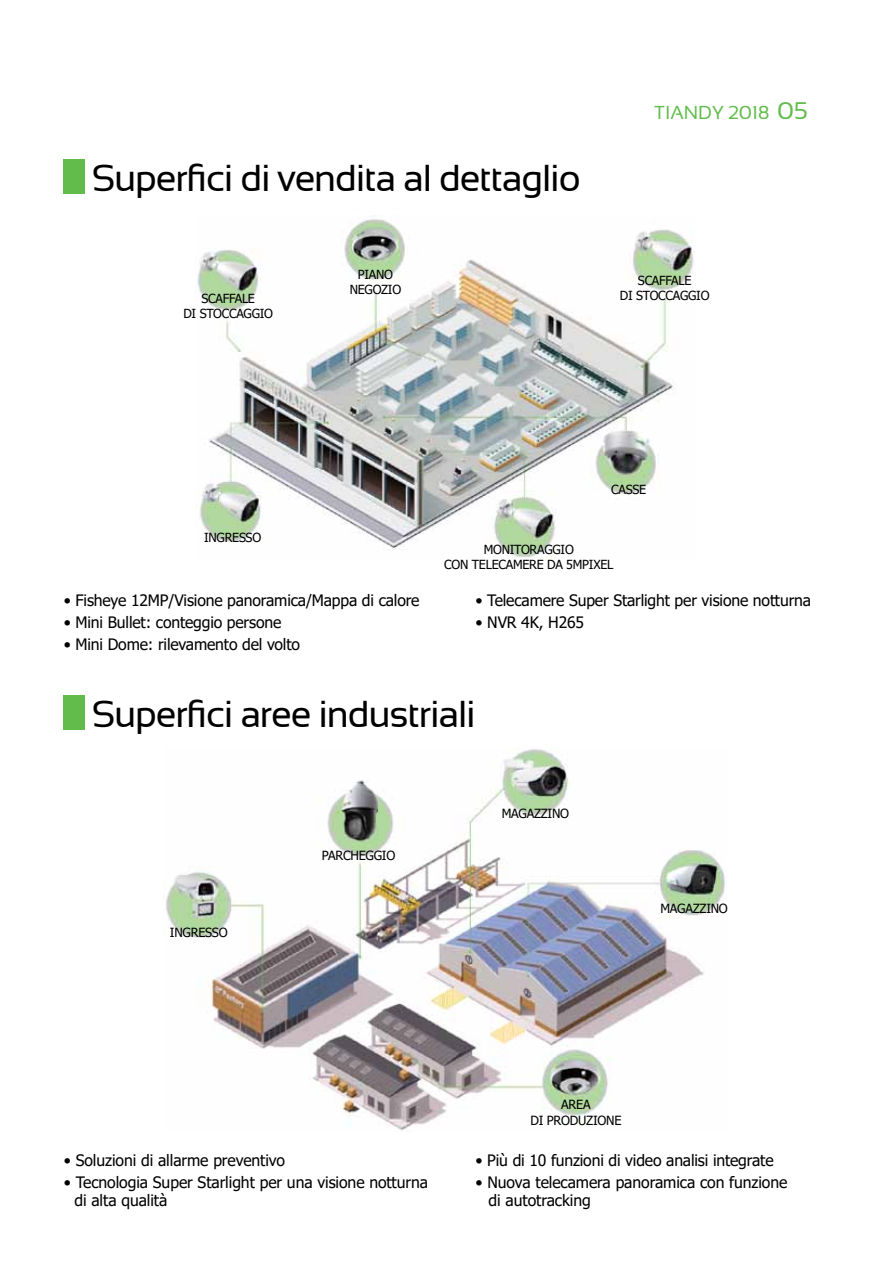
<style>
.page{position:relative;width:893px;height:1263px;background:#fff}
.page>*{position:absolute;margin:0;border:0;box-sizing:border-box;transform-origin:0 0}
.t1{font:37.5px "Sansation";letter-spacing:-.03em;color:#000}
.t2{font:18.75px "Sansation";color:#61bc4b}
.t3{font:15.75px/18px "Tahoma";letter-spacing:-.01em;color:#000}
.t4{font:12.6px/15.1px "Tahoma";letter-spacing:-.02em;color:#000;text-align:center}
.t5{font:12.45px/15px "Tahoma";letter-spacing:-.02em;color:#000;text-align:center}
.s1{font-size:24px}
</style>
<div class="page">
<img style="left:197px;top:219px;width:497px;height:339px">
<div style="left:64px;top:159px;width:21px;height:35px;background:#61bc4b"></div>
<div style="left:64px;top:696px;width:21px;height:34px;background:#61bc4b"></div>
<img style="left:166px;top:749px;width:559px;height:381px">
<h1 class="t1" style="left:92px;top:157px;width:490px">Superfici di vendita al dettaglio</h1>
<p class="t5" style="left:183px;top:292px;width:91px">SCAFFALE<br>DI STOCCAGGIO</p>
<p class="t5" style="left:350px;top:267px;width:53px">PIANO<br>NEGOZIO</p>
<p class="t2" style="left:654px;top:102px;width:155px">TIANDY 2018 <span class="s1">05</span></p>
<p class="t5" style="left:620px;top:273px;width:91px">SCAFFALE<br>DI STOCCAGGIO</p>
<p class="t5" style="left:204px;top:530px;width:59px">INGRESSO</p>
<p class="t5" style="left:611px;top:482px;width:36px">CASSE</p>
<p class="t3" style="left:64px;top:592px;width:357px">• Fisheye 12MP/Visione panoramica/Mappa di calore</p>
<p class="t3" style="left:64px;top:614px;width:219px">• Mini Bullet: conteggio persone</p>
<p class="t3" style="left:64px;top:636px;width:238px">• Mini Dome: rilevamento del volto</p>
<p class="t5" style="left:444px;top:543px;width:171px">MONITORAGGIO<br>CON TELECAMERE DA 5MPIXEL</p>
<p class="t3" style="left:476px;top:592px;width:337px">• Telecamere Super Starlight per visione notturna</p>
<p class="t3" style="left:476px;top:614px;width:110px">• NVR 4K, H265</p>
<h1 class="t1" style="left:92px;top:693px;width:386px">Superfici aree industriali</h1>
<p class="t4" style="left:170px;top:925px;width:59px">INGRESSO</p>
<p class="t4" style="left:322px;top:848px;width:75px">PARCHEGGIO</p>
<p class="t4" style="left:502px;top:807px;width:69px">MAGAZZINO</p>
<p class="t4" style="left:660px;top:901px;width:69px">MAGAZZINO</p>
<p class="t4" style="left:530px;top:1098px;width:93px">AREA<br>DI PRODUZIONE</p>
<p class="t3" style="left:64px;top:1152px;width:223px">• Soluzioni di allarme preventivo</p>
<p class="t3" style="left:74px;top:1174px;width:355px;text-indent:-11px">• Tecnologia Super Starlight per una visione notturna di alta qualità</p>
<p class="t3" style="left:476px;top:1152px;width:300px">• Più di 10 funzioni di video analisi integrate</p>
<p class="t3" style="left:489px;top:1174px;width:300px;text-indent:-13px">• Nuova telecamera panoramica con funzione di autotracking</p>
</div>
